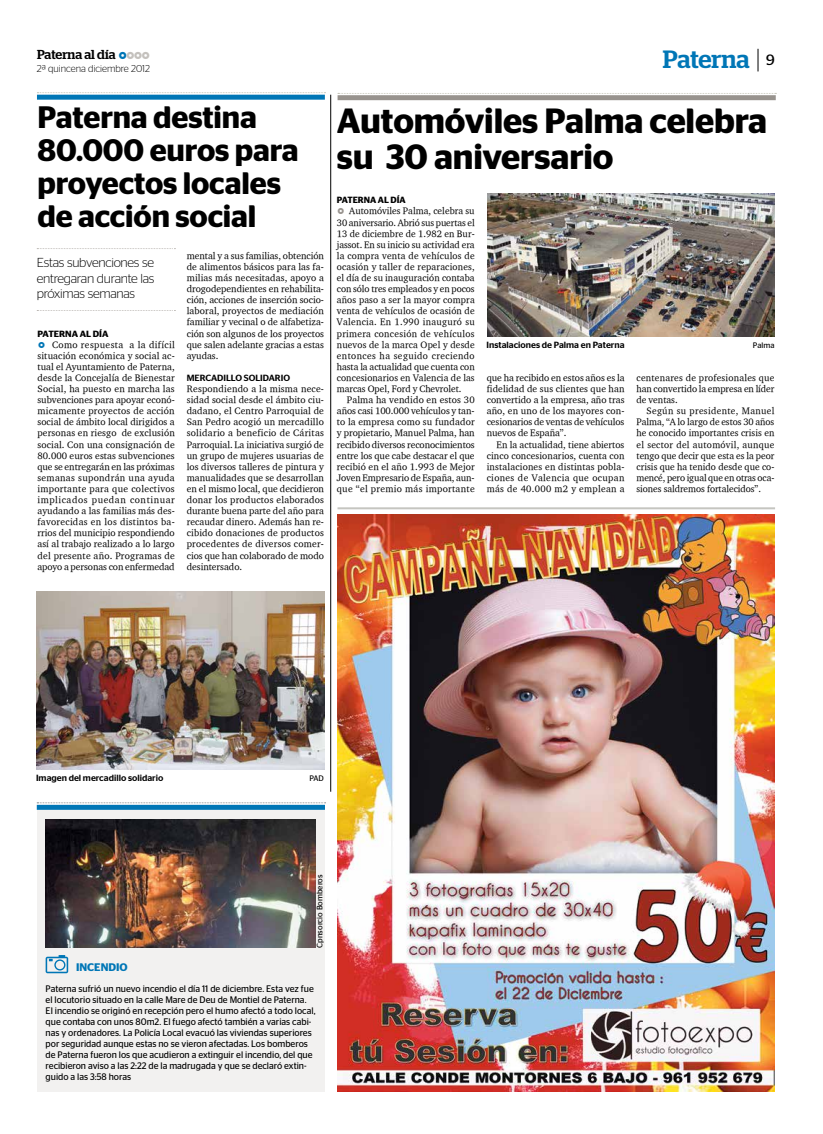
<style>
.page{position:relative;width:823px;height:1134px;background:#fff}
.page>*{position:absolute;margin:0;border:0;box-sizing:border-box;transform-origin:0 0}
.t1{font:600 35px/36px "Stag Sans";letter-spacing:-.005em;color:#000}
.t2{font:600 31px/33px "Stag Sans";letter-spacing:-.005em;color:#000}
.t3{font:500 25px "Stag";color:#0076b6}
.t4{font:300 13px/15.6px "Stag Sans";letter-spacing:-.02em;color:#000;text-align:justify}
.t5{font:500 13px "Stag";color:#000}
.t6{font:600 11px "Stag Sans";color:#0076b6}
.t7{font:300 10px "Stag Sans";color:#000}
.t8{font:9.7px/11.1px "Charter ITCTT";letter-spacing:-.005em;color:#000;text-align:justify}
.t9{font:9.5px/11.1px "Stag Sans";color:#000;scale:.96 1}
.t10{font:500 9px "Stag Sans";color:#000}
.t11{font:600 9px "Stag Sans";letter-spacing:-.005em;color:#000}
.t12{font:8px "Stag Sans";color:#000}
.s1{font-family:"Fedra Sans Bold Expert";font-weight:400;color:#0076b6}
.s2{font-family:"Fedra Sans Bold Expert";font-weight:400;color:#c4c1bd}
.s3{font-weight:400;font-size:15px;color:#000}
.s4{font-family:"Fedra Sans Bold Expert";font-size:11px;color:#0076b6}
.s5{font-family:"Fedra Sans Bold Expert";font-size:11px;color:#98938e}
</style>
<div class="page">
<svg style="left:757px;top:49px;width:1px;height:22px"></svg>
<img style="left:337px;top:514px;width:437px;height:577px">
<div style="left:37px;top:95px;width:288px;height:5px;background:#0076b6"></div>
<svg style="left:37px;top:92px;width:288px;height:1px"></svg>
<div style="left:37px;top:808px;width:288px;height:284px;background:#f2f1f0"></div>
<img style="left:46px;top:819px;width:269px;height:128px">
<svg style="left:46px;top:955px;width:22px;height:18px"></svg>
<div style="left:37px;top:805px;width:288px;height:5px;background:#0076b6"></div>
<svg style="left:37px;top:802px;width:288px;height:1px"></svg>
<svg style="left:37px;top:248px;width:138px;height:1px"></svg>
<svg style="left:37px;top:310px;width:138px;height:1px"></svg>
<img style="left:37px;top:592px;width:288px;height:177px">
<div style="left:337px;top:95px;width:438px;height:5px;background:#98938e"></div>
<svg style="left:338px;top:93px;width:437px;height:1px"></svg>
<img style="left:487px;top:194px;width:287px;height:143px">
<hr style="left:337px;top:507px;width:437px;height:2px;background:#c5c5c0">
<hr style="left:330px;top:95px;width:1px;height:697px;background:#000">
<h3 class="t5" style="left:37px;top:47px;width:115px">Paterna al día <span class="s1">o</span><span class="s2">ooo</span></h3>
<p class="t7" style="left:37px;top:63px;width:115px">2ª quincena diciembre 2012</p>
<h3 class="t3" style="left:662px;top:45px;width:113px">Paterna <span class="s3">9</span></h3>
<h2 class="t2" style="left:37px;top:101px;width:262px">Paterna destina<br>80.000 euros para proyectos locales de acción social</h2>
<h3 class="t4" style="left:37px;top:254px;width:119px">Estas subvenciones se entregaran durante las próximas semanas</h3>
<p class="t8" style="left:187px;top:250px;width:139px">mental y a sus familias, obtención de alimentos básicos para las fa&shy;milias más necesitadas, apoyo a drogodependientes en rehabilita&shy;ción, acciones de inserción socio&shy;laboral, proyectos de mediación familiar y vecinal o de alfabetiza&shy;ción son algunos de los proyectos que salen adelante gracias a estas ayudas.</p>
<p class="t10" style="left:187px;top:373px;width:105px">MERCADILLO SOLIDARIO</p>
<p class="t8" style="left:187px;top:383px;width:139px">Respondiendo a la misma nece&shy;sidad social desde el ámbito ciu&shy;dadano, el Centro Parroquial de San Pedro acogió un mercadillo solidario a beneficio de Cáritas Parroquial. La iniciativa surgió de un grupo de mujeres usuarias de los diversos talleres de pintura y manualidades que se desarrollan en el mismo local, que decidieron donar los productos elaborados durante buena parte del año para recaudar dinero. Además han re&shy;cibido donaciones de productos procedentes de diversos comer&shy;cios que han colaborado de modo desintersado.</p>
<p class="t11" style="left:37px;top:328px;width:72px">PATERNA AL DÍA</p>
<p class="t8" style="left:37px;top:339px;width:139px"><span class="s4">o</span> Como respuesta a la difícil situación económica y social ac&shy;tual el Ayuntamiento de Paterna, desde la Concejalía de Bienestar Social, ha puesto en marcha las subvenciones para apoyar econó&shy;micamente proyectos de acción social de ámbito local dirigidos a personas en riesgo de exclusión social. Con una consignación de 80.000 euros estas subvenciones que se entregarán en las próximas semanas supondrán una ayuda importante para que colectivos implicados puedan continuar ayudando a las familias más des&shy;favorecidas en los distintos ba&shy;rrios del municipio respondiendo así al trabajo realizado a lo largo del presente año. Programas de apoyo a personas con enfermedad</p>
<h1 class="t1" style="left:337px;top:103px;width:431px">Automóviles Palma celebra su 30 aniversario</h1>
<p class="t11" style="left:336px;top:195px;width:70px">PATERNA AL DÍA</p>
<p class="t8" style="left:336px;top:205px;width:139px"><span class="s5">o</span> Automóviles Palma, celebra su 30 aniversario. Abrió sus puertas el 13 de diciembre de 1.982 en Bur&shy;jassot. En su inicio su actividad era la compra venta de vehículos de ocasión y taller de reparaciones, el día de su inauguración contaba con sólo tres empleados y en pocos años paso a ser la mayor compra venta de vehículos de ocasión de Valencia. En 1.990 inauguró su primera concesión de vehículos nuevos de la marca Opel y desde entonces ha seguido creciendo hasta la actualidad que cuenta con concesionarios en Valencia de las marcas Opel, Ford y Chevrolet.</p>
<p class="t8" style="left:336px;top:394px;width:139px;text-indent:10px">Palma ha vendido en estos 30 años casi 100.000 vehículos y tan&shy;to la empresa como su fundador y propietario, Manuel Palma, han recibido diversos reconocimientos entre los que cabe destacar el que recibió en el año 1.993 de Mejor Joven Empresario de España, aun&shy;que “el premio más importante</p>
<p class="t10" style="left:486px;top:339px;width:139px">Instalaciones de Palma en Paterna</p>
<p class="t12" style="left:752px;top:340px;width:23px">Palma</p>
<p class="t8" style="left:486px;top:372px;width:139px">que ha recibido en estos años es la fidelidad de sus clientes que han convertido a la empresa, año tras año, en uno de los mayores con&shy;cesionarios de ventas de vehículos nuevos de España”.</p>
<p class="t8" style="left:486px;top:438px;width:139px;text-indent:10px">En la actualidad, tiene abiertos cinco concesionarios, cuenta con instalaciones en distintas pobla&shy;ciones de Valencia que ocupan más de 40.000 m2 y emplean a</p>
<p class="t8" style="left:636px;top:372px;width:139px">centenares de profesionales que han convertido la empresa en líder de ventas.</p>
<p class="t8" style="left:636px;top:405px;width:139px;text-indent:10px">Según su presidente, Manuel Palma, “A lo largo de estos 30 años he conocido importantes crisis en el sector del automóvil, aunque tengo que decir que esta es la peor crisis que ha tenido desde que co&shy;mencé, pero igual que en otras oca&shy;siones saldremos fortalecidos”.</p>
<p class="t10" style="left:36px;top:772px;width:129px">Imagen del mercadillo solidario</p>
<p class="t12" style="left:309px;top:773px;width:16px">PAD</p>
<p class="t6" style="left:76px;top:961px;width:53px">INCENDIO</p>
<p class="t12" style="left:315px;top:947px;width:74px;rotate:-90deg">Cpnsorcio Bomberos</p>
<p class="t9" style="left:46px;top:983px;width:282px">Paterna sufrió un nuevo incendio el día 11 de diciembre. Esta vez fue el locutorio situado en la calle Mare de Deu de Montiel de Paterna.<br>El incendio se originó en recepción pero el humo afectó a todo local, que contaba con unos 80m2. El fuego afectó también a varias cabi&shy;nas y ordenadores. La Policía Local evacuó las viviendas superiores por seguridad aunque estas no se vieron afectadas. Los bomberos de Paterna fueron los que acudieron a extinguir el incendio, del que recibieron aviso a las 2:22 de la madrugada y que se declaró extin&shy;guido a las 3:58 horas</p>
</div>
